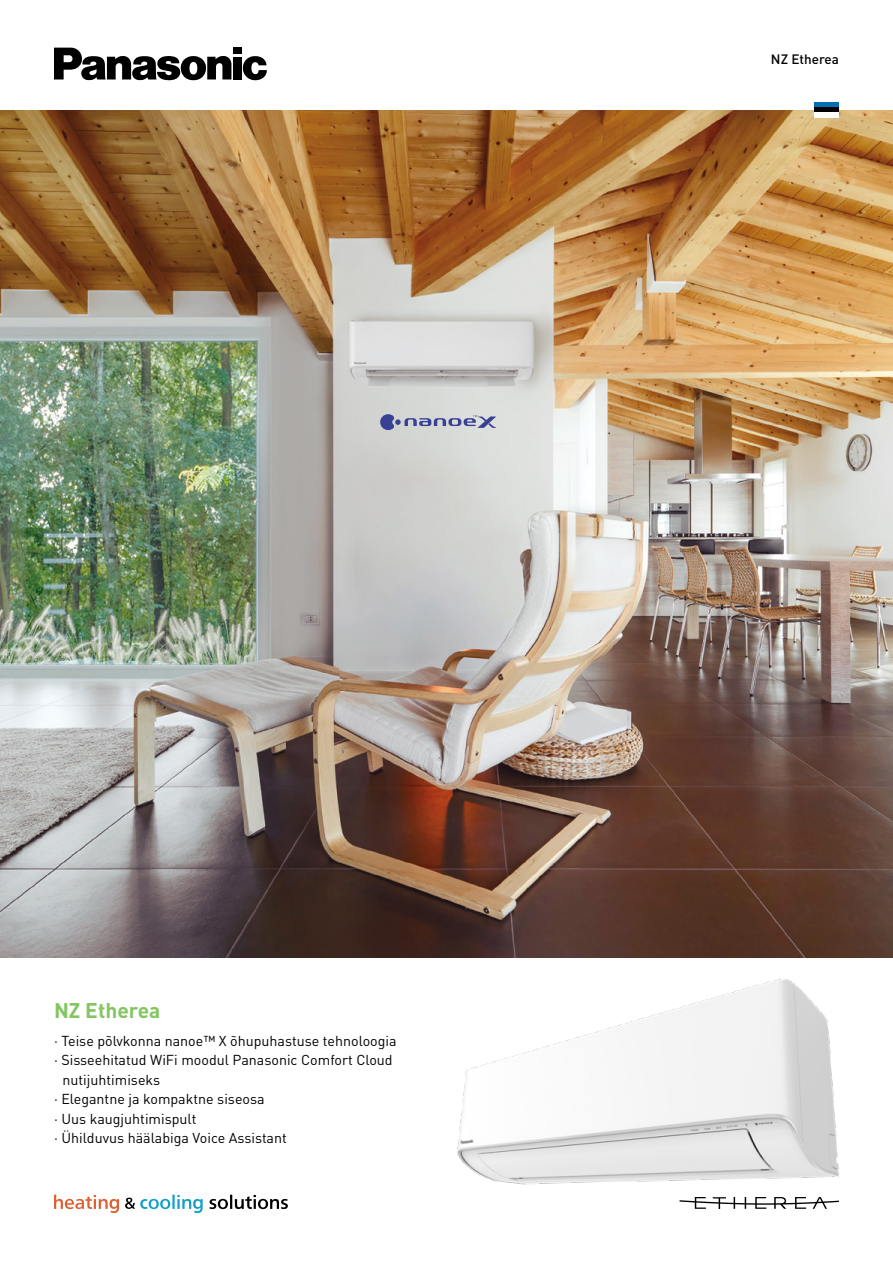
<style>
.page{position:relative;width:893px;height:1263px;background:#fff}
.page>*{position:absolute;margin:0;border:0;box-sizing:border-box;transform-origin:0 0}
.t1{font:700 21px "DIN Pro";color:#83c661}
.t2{font:14.25px "DIN Pro";color:#000}
.t3{font:500 13.5px "DIN Pro";color:#000}
</style>
<div class="page">
<img style="left:0;top:110px;width:893px;height:847px">
<svg style="left:380px;top:414px;width:116px;height:16px;background:#a4a8c1"></svg>
<div style="left:814px;top:103px;width:24px;height:5px;background:#006db7"></div>
<div style="left:814px;top:108px;width:24px;height:5px;background:#000"></div>
<div style="left:814px;top:113px;width:24px;height:5px;background:#fff"></div>
<svg style="left:210px;top:1195px;width:78px;height:14px"></svg>
<svg style="left:125px;top:1195px;width:78px;height:18px"></svg>
<svg style="left:54px;top:1195px;width:65px;height:18px"></svg>
<svg style="left:243px;top:56px;width:24px;height:24px"></svg>
<div style="left:233px;top:48px;width:9px;height:6px;background:#000"></div>
<div style="left:233px;top:57px;width:9px;height:22px;background:#000"></div>
<svg style="left:54px;top:48px;width:177px;height:32px"></svg>
<svg style="left:679px;top:1197px;width:160px;height:12px"></svg>
<img style="left:457px;top:979px;width:382px;height:205px">
<h1 class="t1" style="left:54px;top:996px;width:108px">NZ Etherea</h1>
<p class="t2" style="left:54px;top:1031px;width:344px">· Teise põlvkonna nanoe™ X õhupuhastuse tehnoloogia</p>
<p class="t2" style="left:54px;top:1050px;width:340px">· Sisseehitatud WiFi moodul Panasonic Comfort Cloud</p>
<p class="t2" style="left:63px;top:1070px;width:99px">nutijuhtimiseks</p>
<p class="t2" style="left:54px;top:1089px;width:212px">· Elegantne ja kompaktne siseosa</p>
<p class="t2" style="left:54px;top:1109px;width:144px">· Uus kaugjuhtimispult</p>
<p class="t2" style="left:54px;top:1128px;width:234px">· Ühilduvus häälabiga Voice Assistant</p>
<p class="t3" style="left:771px;top:50px;width:70px">NZ Etherea</p>
</div>
